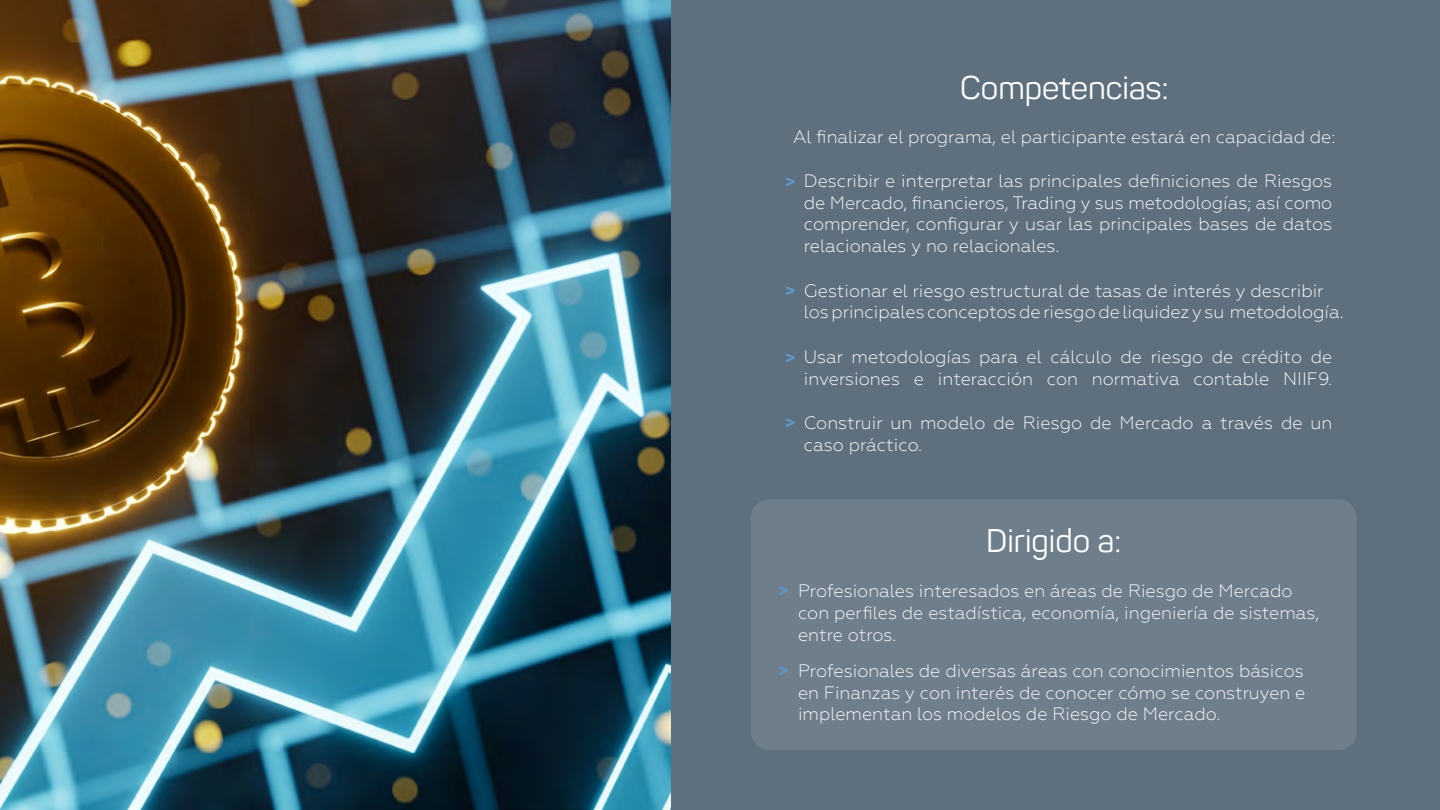
<style>
.page{position:relative;width:1440px;height:810px;background:#5e707d}
.page>*{position:absolute;margin:0;border:0;box-sizing:border-box;transform-origin:0 0}
.t1{font:32.4px "Panton";color:#fff}
.t2{font:300 18px/21.6px "Geometria";color:#fff}
.t3{font:700 16.2px "Geometria";color:#599cd1}
</style>
<div class="page">
<div style="left:751px;top:500px;width:606px;height:250px;background:#6e7e8a;border-radius:18px"></div>
<img style="left:0;top:0;width:670px;height:810px">
<h1 class="t1" style="left:960px;top:68px;width:210px">Competencias:</h1>
<p class="t2" style="left:793px;top:126px;width:544px">Al finalizar el programa, el participante estará en capacidad de:</p>
<p class="t3" style="left:785px;top:172px;width:12px">&gt;</p>
<p class="t2" style="left:804px;top:170px;width:530px;text-align:justify">Describir e interpretar las principales definiciones de Riesgos de Mercado, financieros, Trading y sus metodologías; así como comprender, configurar y usar las principales bases de datos relacionales y no relacionales.</p>
<p class="t3" style="left:785px;top:281px;width:12px">&gt;</p>
<p class="t2" style="left:804px;top:280px;width:541px">Gestionar el riesgo estructural de tasas de interés y describir los principales conceptos de riesgo de liquidez y su metodología.</p>
<p class="t3" style="left:785px;top:348px;width:12px">&gt;</p>
<p class="t3" style="left:785px;top:413px;width:12px">&gt;</p>
<p class="t2" style="left:804px;top:346px;width:530px">Usar metodologías para el cálculo de riesgo de crédito de inversiones e interacción con normativa contable NIIF9.</p>
<p class="t2" style="left:804px;top:412px;width:530px">Construir un modelo de Riesgo de Mercado a través de un caso práctico.</p>
<p class="t3" style="left:778px;top:581px;width:12px">&gt;</p>
<p class="t3" style="left:778px;top:661px;width:12px">&gt;</p>
<h1 class="t1" style="left:986px;top:520px;width:136px">Dirigido a:</h1>
<p class="t2" style="left:798px;top:580px;width:523px">Profesionales interesados en áreas de Riesgo de Mercado con perfiles de estadística, economía, ingeniería de sistemas, entre otros.</p>
<p class="t2" style="left:798px;top:660px;width:509px;text-align:justify">Profesionales de diversas áreas con conocimientos básicos en Finanzas y con interés de conocer cómo se construyen e implementan los modelos de Riesgo de Mercado.</p>
</div>
